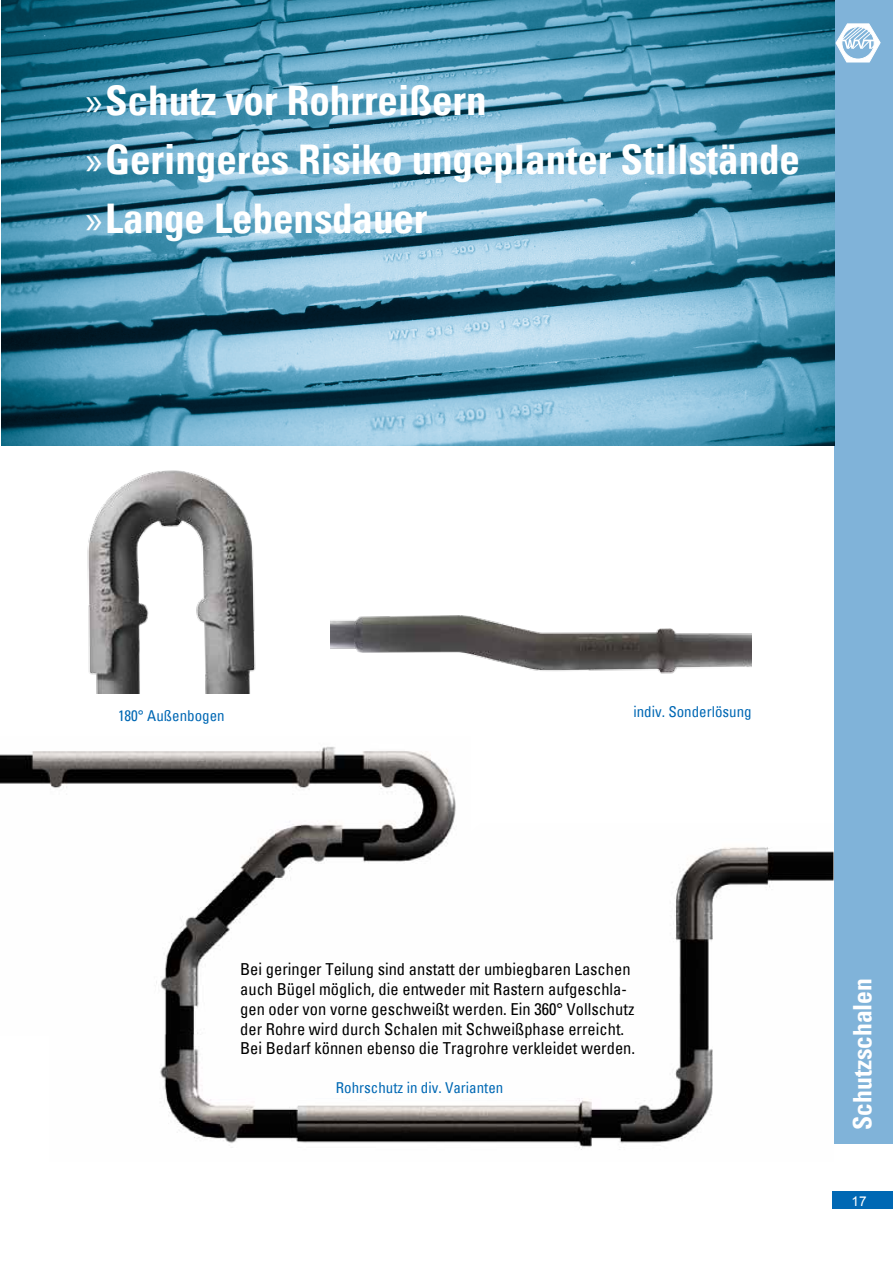
<style>
.page{position:relative;width:893px;height:1263px;background:#fff}
.page>*{position:absolute;margin:0;border:0;box-sizing:border-box;transform-origin:0 0}
.t1{font:700 condensed 40.95px/59.4px "Univers";color:#fff}
.t2{font:700 condensed 25.5px "Univers";color:#fff}
.t3{font:condensed 16.5px/19.8px "Univers";color:#000}
.t4{font:condensed 15px "Univers";color:#0068b4}
.t5{font:13.5px "Arial";color:#fff}
.s1{font-family:"Myriad Pro";font-weight:400;font-stretch:normal}
</style>
<div class="page">
<div style="left:832px;top:1192px;width:61px;height:17px;background:#0068b4"></div>
<div style="left:835px;top:0;width:58px;height:1144px;background:#80b3d9"></div>
<svg style="left:835px;top:23px;width:46px;height:40px"></svg>
<img style="left:1px;top:0;width:834px;height:445px">
<img style="left:0;top:746px;width:456px;height:77px">
<img style="left:156px;top:823px;width:677px;height:327px">
<img style="left:87px;top:470px;width:169px;height:223px">
<img style="left:330px;top:615px;width:421px;height:59px">
<h1 class="t1" style="left:86px;top:70px;width:716px"><span class="s1">»</span>Schutz vor Rohrreißern<br><span class="s1">»</span>Geringeres Risiko ungeplanter Stillstände <span class="s1">»</span>Lange Lebensdauer</h1>
<p class="t4" style="left:118px;top:706px;width:108px">180° Außenbogen</p>
<p class="t4" style="left:633px;top:702px;width:120px">indiv. Sonderlösung</p>
<p class="t3" style="left:240px;top:959px;width:396px">Bei geringer Teilung sind anstatt der umbiegbaren Laschen auch Bügel möglich, die entweder mit Rastern aufgeschla&shy;gen oder von vorne geschweißt werden. Ein 360° Vollschutz der Rohre wird durch Schalen mit Schweißphase erreicht.<br>Bei Bedarf können ebenso die Tragrohre verkleidet werden.</p>
<p class="t4" style="left:336px;top:1078px;width:169px">Rohrschutz in div. Varianten</p>
<h2 class="t2" style="left:847px;top:1130px;width:153px;rotate:-90deg">Schutzschalen</h2>
<p class="t5" style="left:852px;top:1193px;width:17px">17</p>
</div>
